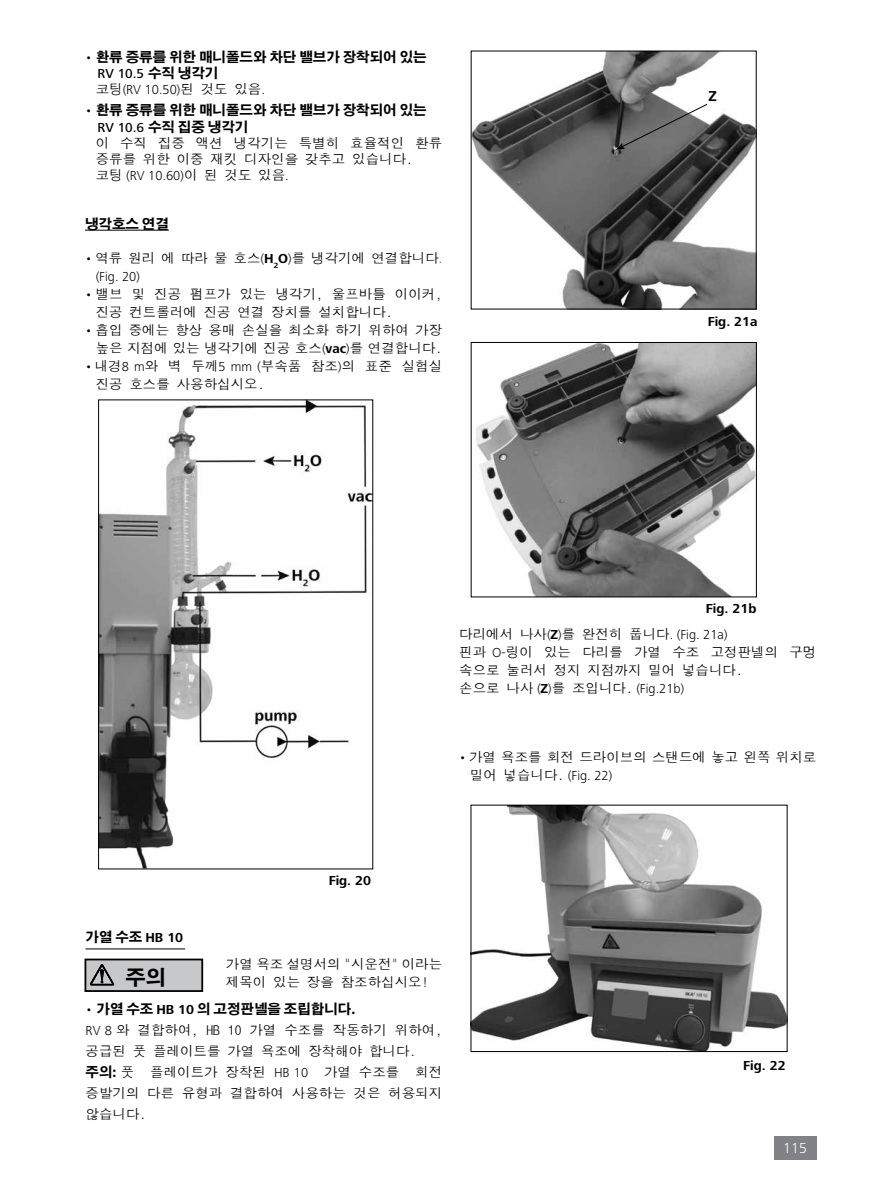
<style>
.page{position:relative;width:893px;height:1187px;background:#fff}
.page>*{position:absolute;margin:0;border:0;box-sizing:border-box;transform-origin:0 0}
.t1{font:700 20.25px "Adobe Gothic Std";color:#000}
.t2{font:300 15px "Frutiger Next IKA";color:#fff}
.t3{font:700 14.85px "Frutiger Next IKA";color:#000}
.t4{font:13.5px/18px "Dotum Che";color:#000}
.t5{font:700 13.5px/16.2px "Adobe Gothic Std";color:#000}
.t6{font:300 13.5px/16.2px "Frutiger Next IKA";color:#000}
.t7{font:700 13.5px "Frutiger Next IKA";color:#000}
.s1{font-family:"Frutiger Next IKA";font-weight:300}
.s2{font-weight:500}
.s3{font-family:"Adobe Gothic Std";font-weight:700}
.s4{font-family:"Dotum Che";font-weight:400}
.s5{font-family:"Frutiger Next IKA";font-weight:500}
.s6{font-family:"Frutiger Next IKA";font-weight:700}
.s7{font-family:"Frutiger Next IKA"}
</style>
<div class="page">
<div style="left:774px;top:1135px;width:42px;height:24px;background:#808285"></div>
<hr style="left:85px;top:230px;width:84px;height:1px;background:#000">
<img style="left:100px;top:401px;width:271px;height:466px">
<div style="left:98px;top:399px;width:275px;height:470px;border:1px solid #000"></div>
<img style="left:476px;top:344px;width:279px;height:251px">
<div style="left:471px;top:342px;width:286px;height:255px;border:1px solid #000"></div>
<img style="left:473px;top:53px;width:281px;height:254px">
<svg style="left:616px;top:104px;width:91px;height:46px;background:#6d6d6d"></svg>
<img style="left:473px;top:806px;width:312px;height:243px">
<div style="left:85px;top:958px;width:118px;height:33px;background:#c7c8ca;border:2px solid #000"></div>
<svg style="left:90px;top:964px;width:24px;height:21px"></svg>
<hr style="left:86px;top:948px;width:99px;height:1px;background:#000">
<p class="t5" style="left:85px;top:49px;width:343px"><span class="s1">•</span> 환류 증류를 위한 매니폴드와 차단 밸브가 장착되어 있는</p>
<p class="t6" style="left:96px;top:65px;width:171px"><span class="s2">RV 10.5</span> <span class="s3">수직 냉각기 </span><span class="s4">코팅</span>(RV 10.50)<span class="s4">된 것도 있음</span>.</p>
<p class="t5" style="left:98px;top:103px;width:331px;text-indent:-13px"><span class="s1">•</span> 환류 증류를 위한 매니폴드와 차단 밸브가 장착되어 있는<br><span class="s5">RV 10.6</span> 수직 집중 냉각기</p>
<p class="t4" style="left:96px;top:135px;width:348px;line-height:16.2px">이 수직 집중 액션 냉각기는 특별히 효율적인 환류 증류를 위한 이중 재킷 디자인을 갖추고 있습니다.</p>
<p class="t6" style="left:96px;top:167px;width:195px"><span class="s4">코팅</span> (RV 10.60)<span class="s4">이 된 것도 있음</span>.</p>
<p class="t5" style="left:85px;top:216px;width:85px">냉각호스 연결</p>
<p class="t4" style="left:85px;top:249px;width:359px"><span class="s1">•</span> 역류 원리 에 따라 물 호스<span class="s1">(</span><span class="s6">H</span><sub>2</sub><span class="s6">O</span><span class="s1">)</span>를 냉각기에 연결합니다.</p>
<p class="t6" style="left:96px;top:268px;width:46px">(Fig. 20)</p>
<p class="t4" style="left:96px;top:285px;width:348px;text-indent:-11px"><span class="s1">•</span> 밸브 및 진공 펌프가 있는 냉각기, 울프바틀 이이커, 진공 컨트롤러에 진공 연결 장치를 설치합니다.</p>
<p class="t4" style="left:85px;top:321px;width:359px;text-align:right"><span class="s1">•</span> 흡입 중에는 항상 용매 손실을 최소화 하기 위하여 가장 높은 지점에 있는 냉각기에 진공 호스<span class="s1">(</span><span class="s6">vac</span><span class="s1">)</span>를 연결합니다.</p>
<p class="t4" style="left:96px;top:357px;width:348px;text-indent:-11px"><span class="s1">•</span> 내경<span class="s1">8 m</span>와 벽 두께<span class="s1">5 mm (</span>부속품 참조<span class="s1">)</span>의 표준 실험실 진공 호스를 사용하십시오.</p>
<p class="t3" style="left:708px;top:88px;width:10px">Z</p>
<p class="t7" style="left:708px;top:314px;width:51px">Fig. 21a</p>
<p class="t7" style="left:706px;top:601px;width:52px">Fig. 21b</p>
<p class="t4" style="left:459px;top:625px;width:359px">다리에서 나사<span class="s1">(</span><span class="s6">Z</span><span class="s1">)</span>를 완전히 풉니다<span class="s1">. (Fig. 21a)<br></span>핀과 <span class="s1">O-</span>링이 있는 다리를 가열 수조 고정판넬의 구멍 속으로 눌러서 정지 지점까지 밀어 넣습니다.<br>손으로 나사 <span class="s1">(</span><span class="s6">Z</span><span class="s1">)</span>를 조입니다. <span class="s1">(Fig.21b)</span></p>
<p class="t4" style="left:459px;top:747px;width:359px"><span class="s1">•</span> 가열 욕조를 회전 드라이브의 스탠드에 놓고 왼쪽 위치로</p>
<p class="t6" style="left:470px;top:767px;width:144px"><span class="s4">밀어 넣습니다.</span> (Fig. 22)</p>
<p class="t5" style="left:86px;top:929px;width:99px">가열 수조 <span class="s7">HB 10</span></p>
<p class="t7" style="left:329px;top:872px;width:44px">Fig. 20</p>
<p class="t4" style="left:226px;top:954px;width:218px">가열 욕조 설명서의 "시운전" 이라는 제목이 있는 장을 참조하십시오!</p>
<p class="t5" style="left:86px;top:1001px;width:271px"><span class="s1">•</span> 가열 수조 <span class="s7">HB 10</span> 의 고정판넬을 조립합니다.</p>
<p class="t4" style="left:86px;top:1019px;width:358px;line-height:21px"><span class="s1">RV 8</span> 와 결합하여, HB 10 가열 수조를 작동하기 위하여, 공급된 풋 플레이트를 가열 욕조에 장착해야 합니다. <span class="s3">주의:</span> 풋 플레이트가 장착된 <span class="s1">HB 10</span> 가열 수조를 회전 증발기의 다른 유형과 결합하여 사용하는 것은 허용되지 않습니다.</p>
<h1 class="t1" style="left:126px;top:965px;width:42px">주의</h1>
<p class="t7" style="left:743px;top:1057px;width:44px">Fig. 22</p>
<p class="t2" style="left:783px;top:1139px;width:25px">115</p>
</div>
